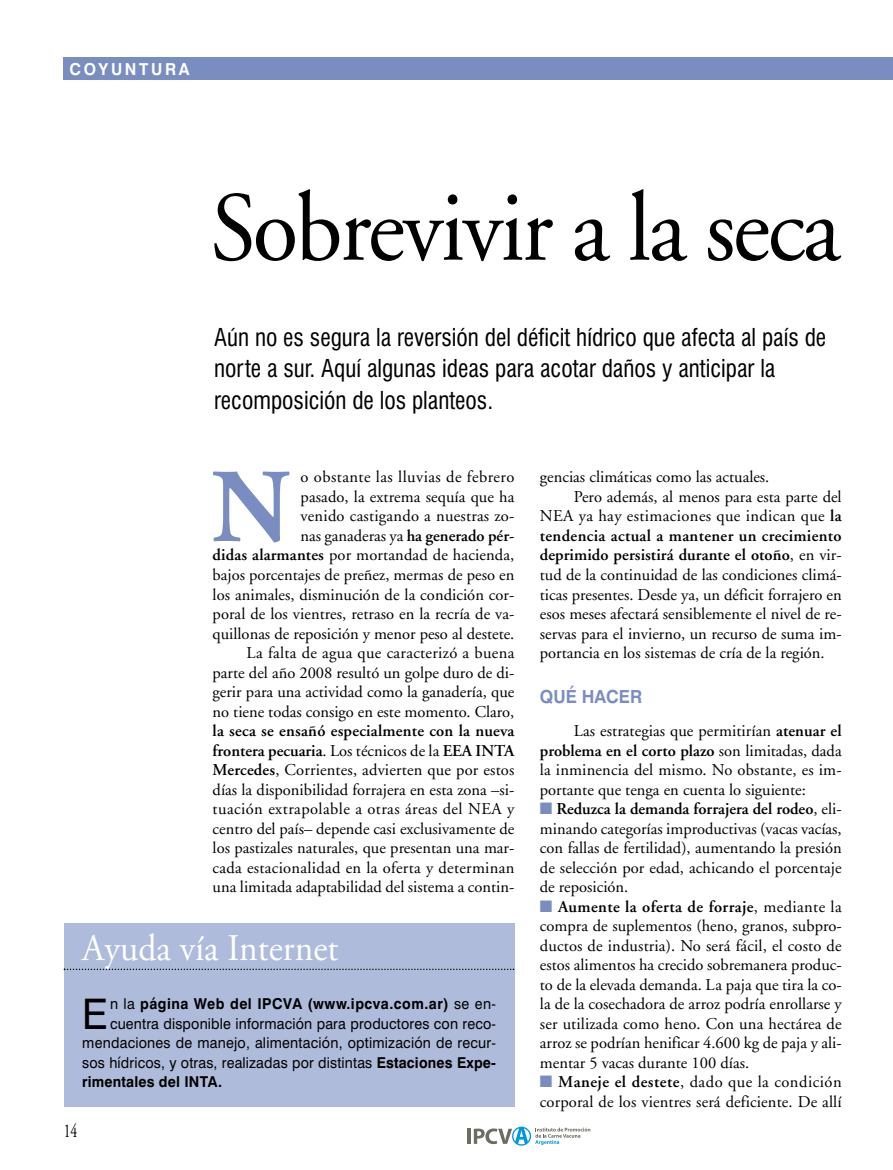
<style>
.page{position:relative;width:893px;height:1170px;background:#fff}
.page>*{position:absolute;margin:0;border:0;box-sizing:border-box;transform-origin:0 0}
.t1{font:700 104.7px "Adobe Garamond";color:#798dc1}
.t2{font:98.4px "Adobe Garamond";letter-spacing:-.025em;color:#000;scale:.95 1}
.t3{font:42.15px "Swiss 721 BT";color:#000;scale:.95 1}
.t4{font:37.5px "Adobe Garamond";color:#fff;scale:.95 1}
.t5{font:condensed 24px/31.5px "Swiss 721 BT";color:#000}
.t6{font:19.5px "Adobe Garamond";color:#000;scale:.7 1}
.t7{font:700 18px "Swiss 721 BT";color:#798dc1;scale:.95 1}
.t8{font:16.5px/19.5px "Adobe Garamond";color:#000;text-align:justify}
.t9{font:600 16.5px "Adobe Garamond";letter-spacing:.02em;color:#000}
.t10{font:16.5px "Adobe Garamond";letter-spacing:.025em;color:#000}
.t11{font:700 16.5px "Swiss 721 BT";letter-spacing:.17em;color:#fff;scale:.95 1}
.t12{font:15px "Swiss 721 BT";letter-spacing:.01em;color:#000;scale:.95 1}
.t13{font:700 15px "Swiss 721 BT";letter-spacing:.035em;color:#000;scale:.95 1}
.t14{font:700 15px "Swiss 721 BT";letter-spacing:.01em;color:#000;scale:.95 1}
.s1{font-weight:600}
.s2{font-weight:400}
.s3{font-weight:700}
.s4{color:#798dc1}
</style>
<div class="page">
<div style="left:64px;top:57px;width:829px;height:23px;background:#798dc1"></div>
<hr style="left:468px;top:1128px;width:3px;height:15px;background:#6d6c61">
<svg style="left:474px;top:1126px;width:116px;height:19px"></svg>
<div style="left:64px;top:922px;width:450px;height:184px;background:#afbbda"></div>
<svg style="left:64px;top:968px;width:450px;height:2px"></svg>
<p class="t11" style="left:70px;top:63px;width:128px">COYUNTURA</p>
<h2 class="t2" style="left:210px;top:189px;width:665px">Sobrevivir a la seca</h2>
<h3 class="t5" style="left:214px;top:323px;width:614px">Aún no es segura la reversión del déficit hídrico que afecta al país de norte a sur. Aquí algunas ideas para acotar daños y anticipar la recomposición de los planteos.</h3>
<p class="t8" style="left:213px;top:469px;width:303px;text-align:right">o obstante las lluvias de febrero<br>pasado, la extrema sequía que ha<br>venido castigando a nuestras zo-<br>nas ganaderas ya <span class="s1">ha generado pér-<br>didas alarmantes</span> por mortandad de hacienda, bajos porcentajes de preñez, mermas de peso en los animales, disminución de la condición cor&shy;poral de los vientres, retraso en la recría de va&shy;quillonas de reposición y menor peso al destete.<br>La falta de agua que caracterizó a buena parte del año 2008 resultó un golpe duro de di&shy;gerir para una actividad como la ganadería, que no tiene todas consigo en este momento. Claro,</p>
<p class="t8" style="left:213px;top:722px;width:303px"><span class="s1">la seca se ensañó especialmente con la nueva frontera pecuaria</span>. Los técnicos de la <span class="s1">EEA INTA Mercedes</span>, Corrientes, advierten que por estos días la disponibilidad forrajera en esta zona –si&shy;tuación extrapolable a otras áreas del NEA y centro del país– depende casi exclusivamente de los pastizales naturales, que presentan una mar&shy;cada estacionalidad en la oferta y determinan una limitada adaptabilidad del sistema a contin-</p>
<h1 class="t1" style="left:212px;top:466px;width:80px">N</h1>
<h3 class="t4" style="left:82px;top:932px;width:271px">Ayuda vía Internet</h3>
<h3 class="t3" style="left:82px;top:998px;width:28px">E</h3>
<p class="t13" style="left:110px;top:998px;width:408px"><span class="s2">n la</span> página Web del IPCVA (www.ipcva.com.ar) <span class="s2">se en-</span></p>
<p class="t12" style="left:110px;top:1017px;width:408px">cuentra disponible información para productores con reco-</p>
<p class="t12" style="left:82px;top:1037px;width:437px">mendaciones de manejo, alimentación, optimización de recur-</p>
<p class="t12" style="left:82px;top:1056px;width:437px">sos hídricos, y otras, realizadas por distintas <span class="s3">Estaciones Expe-</span></p>
<p class="t14" style="left:82px;top:1076px;width:149px">rimentales del INTA.</p>
<p class="t6" style="left:64px;top:1123px;width:21px">14</p>
<p class="t8" style="left:540px;top:469px;width:231px">gencias climáticas como las actuales.</p>
<p class="t8" style="left:574px;top:488px;width:269px">Pero además, al menos para esta parte del</p>
<p class="t10" style="left:540px;top:509px;width:303px">NEA ya hay estimaciones que indican que <span class="s1">la</span></p>
<p class="t9" style="left:540px;top:529px;width:303px">tendencia actual a mantener un crecimiento</p>
<p class="t9" style="left:540px;top:548px;width:303px">deprimido persistirá durante el otoño<span class="s2">, en vir-</span></p>
<p class="t8" style="left:540px;top:566px;width:303px">tud de la continuidad de las condiciones climá-</p>
<p class="t8" style="left:540px;top:586px;width:303px">ticas presentes. Desde ya, un déficit forrajero en</p>
<p class="t8" style="left:540px;top:605px;width:303px">esos meses afectará sensiblemente el nivel de re-</p>
<p class="t8" style="left:540px;top:625px;width:303px">servas para el invierno, un recurso de suma im-</p>
<p class="t8" style="left:540px;top:644px;width:286px">portancia en los sistemas de cría de la región.</p>
<p class="t7" style="left:540px;top:690px;width:109px">QUÉ HACER</p>
<p class="t8" style="left:540px;top:722px;width:303px;text-indent:34px">Las estrategias que permitirían <span class="s1">atenuar el problema en el corto plazo</span> son limitadas, dada la inminencia del mismo. No obstante, es im&shy;portante que tenga en cuenta lo siguiente:</p>
<p class="t8" style="left:540px;top:800px;width:303px"><span class="s4">■</span> <span class="s1">Reduzca la demanda forrajera del rodeo</span>, eli&shy;minando categorías improductivas (vacas vacías, con fallas de fertilidad), aumentando la presión de selección por edad, achicando el porcentaje de reposición.</p>
<p class="t8" style="left:540px;top:898px;width:303px"><span class="s4">■</span> <span class="s1">Aumente la oferta de forraje</span>, mediante la compra de suplementos (heno, granos, subpro&shy;ductos de industria). No será fácil, el costo de estos alimentos ha crecido sobremanera produc&shy;to de la elevada demanda. La paja que tira la co&shy;la de la cosechadora de arroz podría enrollarse y ser utilizada como heno. Con una hectárea de arroz se podrían henificar 4.600 kg de paja y ali&shy;mentar 5 vacas durante 100 días.</p>
<p class="t8" style="left:540px;top:1073px;width:303px"><span class="s4">■</span> <span class="s1">Maneje el destete</span>, dado que la condición corporal de los vientres será deficiente. De allí</p>
</div>
